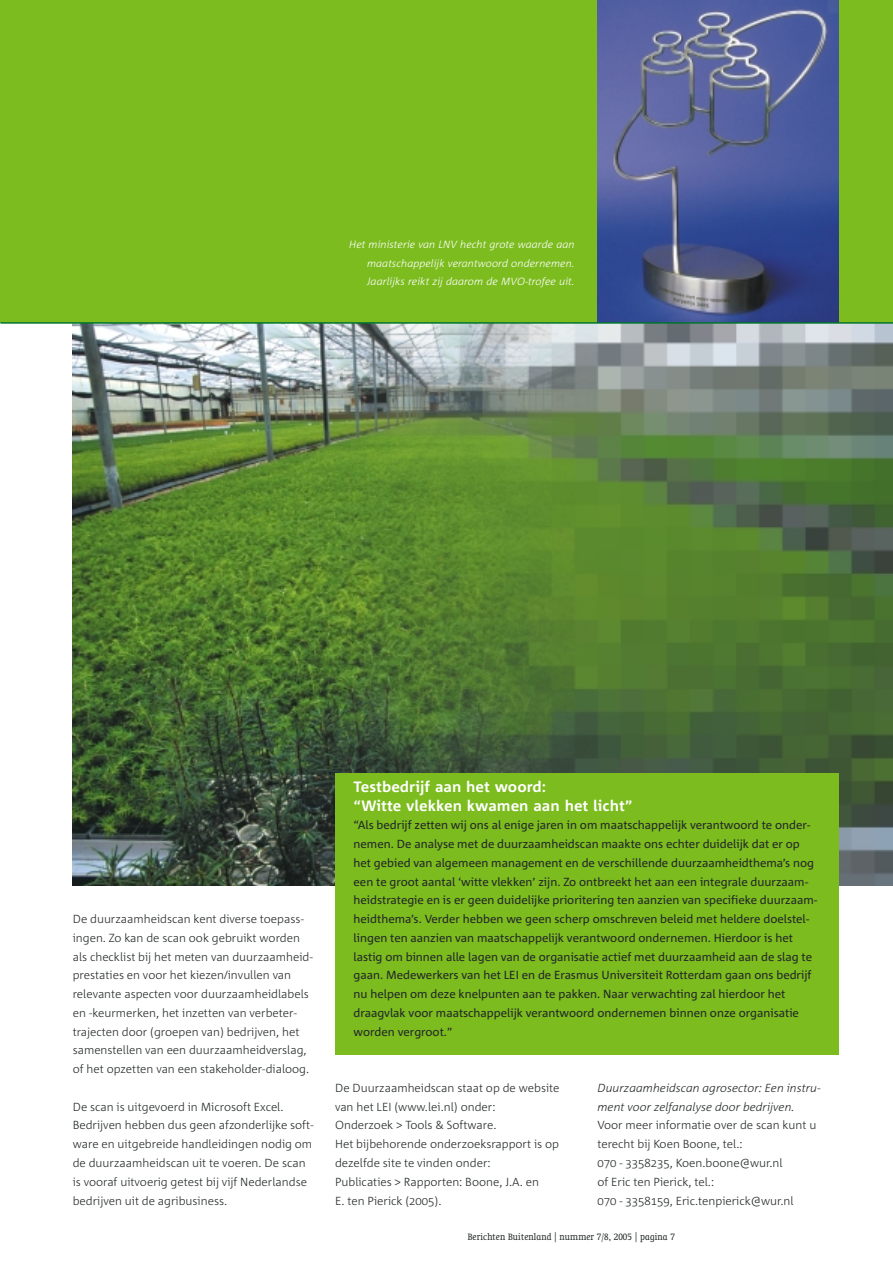
<style>
.page{position:relative;width:893px;height:1262px;background:#fff}
.page>*{position:absolute;margin:0;border:0;box-sizing:border-box;transform-origin:0 0}
.t1{font:15px/18.8px "Agrofont Vet";color:#fff}
.t2{font:11.7px/18.8px "Agrofont Mager";color:#242a27}
.t3{font:11.7px/18.8px "Agrofont Normaal";color:#242a27}
.t4{font:11.7px/18.8px "Agrofont Mager Cursief";color:#242a27}
.t5{font:10.5px/18.8px "Agrofont Mager Cursief";color:#fff;text-align:justify}
.t6{font:condensed 10.5px "Oranda BT";letter-spacing:.015em;color:#242a27}
.s1{font-family:"Agrofont Mager";font-stretch:normal}
</style>
<div class="page">
<img style="left:73px;top:324px;width:819px;height:561px">
<div style="left:0;top:0;width:892px;height:323px;background:#7cbc1f"></div>
<img style="left:597px;top:0;width:241px;height:322px">
<div style="left:335px;top:773px;width:503px;height:281px;background:#7cbc1f"></div>
<hr style="left:0;top:322px;width:892px;height:2px;background:#00752c">
<p class="t5" style="left:367px;top:236px;width:209px;text-indent:-18px">Het ministerie van LNV hecht grote waarde aan maatschappelijk verantwoord ondernemen.<br>Jaarlijks reikt zij daarom de MVO-trofee uit.</p>
<p class="t2" style="left:73px;top:911px;width:241px">De duurzaamheidscan kent diverse toepass&shy;ingen. Zo kan de scan ook gebruikt worden als checklist bij het meten van duurzaamheid&shy;prestaties en voor het kiezen/invullen van relevante aspecten voor duurzaamheidlabels en -keurmerken, het inzetten van verbeter&shy;trajecten door (groepen van) bedrijven, het samenstellen van een duurzaamheidverslag, of het opzetten van een stakeholder-dialoog.</p>
<p class="t2" style="left:73px;top:1098px;width:242px">De scan is uitgevoerd in Microsoft Excel.<br>Bedrijven hebben dus geen afzonderlijke soft&shy;ware en uitgebreide handleidingen nodig om de duurzaamheidscan uit te voeren. De scan is vooraf uitvoerig getest bij vijf Nederlandse bedrijven uit de agribusiness.</p>
<p class="t1" style="left:353px;top:779px;width:280px">Testbedrijf aan het woord:<br>“Witte vlekken kwamen aan het licht”</p>
<p class="t3" style="left:353px;top:817px;width:465px">“Als bedrijf zetten wij ons al enige jaren in om maatschappelijk verantwoord te onder&shy;nemen. De analyse met de duurzaamheidscan maakte ons echter duidelijk dat er op het gebied van algemeen management en de verschillende duurzaamheidthema’s nog een te groot aantal ‘witte vlekken’ zijn. Zo ontbreekt het aan een integrale duurzaam&shy;heidstrategie en is er geen duidelijke prioritering ten aanzien van specifieke duurzaam&shy;heidthema’s. Verder hebben we geen scherp omschreven beleid met heldere doelstel&shy;lingen ten aanzien van maatschappelijk verantwoord ondernemen. Hierdoor is het lastig om binnen alle lagen van de organisatie actief met duurzaamheid aan de slag te gaan. Medewerkers van het LEI en de Erasmus Universiteit Rotterdam gaan ons bedrijf nu helpen om deze knelpunten aan te pakken. Naar verwachting zal hierdoor het draagvlak voor maatschappelijk verantwoord ondernemen binnen onze organisatie worden vergroot.”</p>
<p class="t2" style="left:335px;top:1079px;width:226px">De Duurzaamheidscan staat op de website van het LEI (www.lei.nl) onder:<br>Onderzoek &gt; Tools &amp; Software.<br>Het bijbehorende onderzoeksrapport is op dezelfde site te vinden onder:<br>Publicaties &gt; Rapporten: Boone, J.A. en<br>E. ten Pierick (2005).</p>
<p class="t4" style="left:597px;top:1079px;width:224px">Duurzaamheidscan agrosector: Een instru&shy;ment voor zelfanalyse door bedrijven.</p>
<p class="t2" style="left:597px;top:1117px;width:220px">Voor meer informatie over de scan kunt u terecht bij Koen Boone, tel.:<br>070 - 3358235, Koen.boone@wur.nl<br>of Eric ten Pierick, tel.:<br>070 - 3358159, Eric.tenpierick@wur.nl</p>
<p class="t6" style="left:468px;top:1232px;width:209px">Berichten Buitenland <span class="s1">|</span> nummer 7/8, 2005 <span class="s1">|</span> pagina 7</p>
</div>
